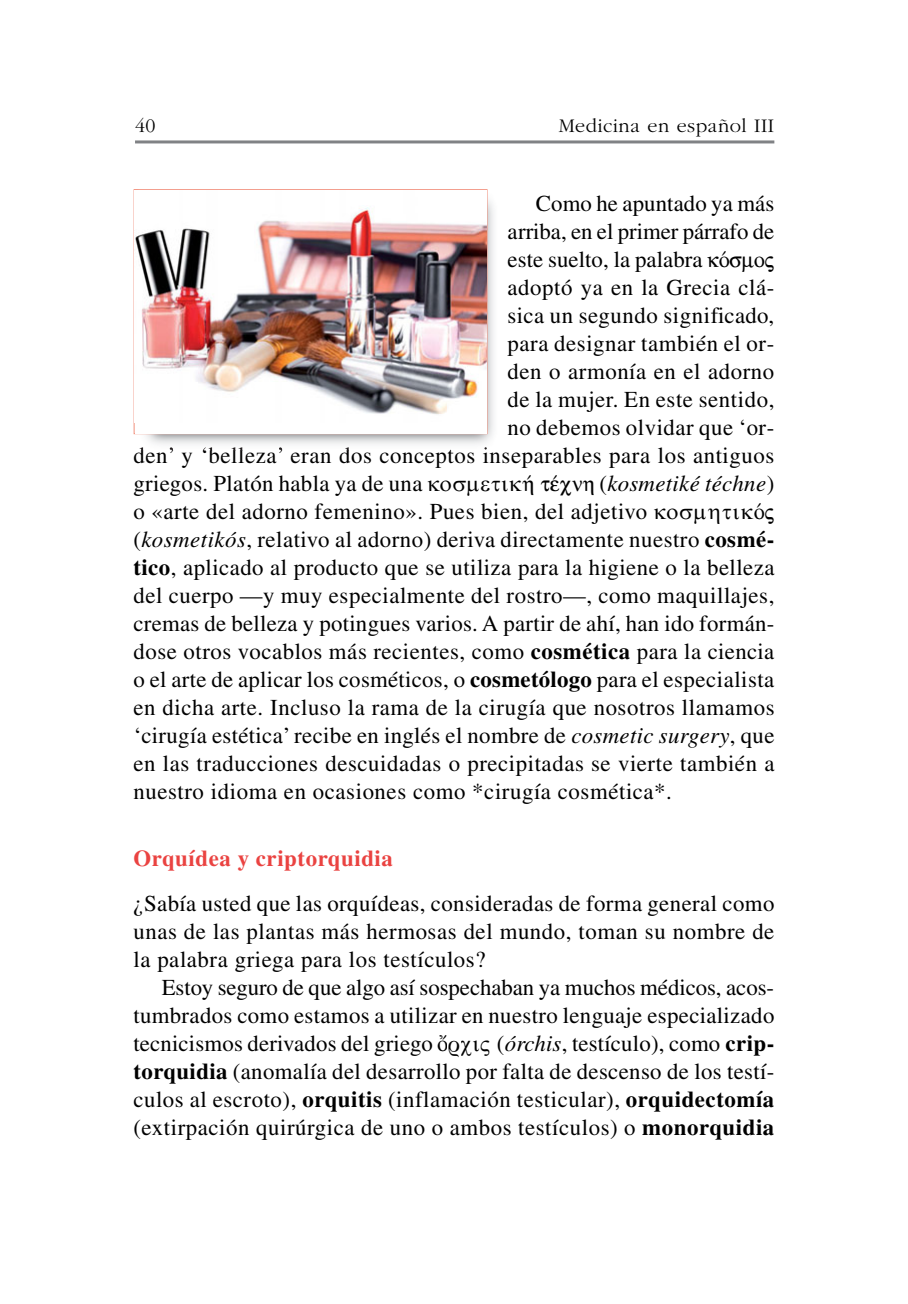
<style>
.page{position:relative;width:908px;height:1304px;background:#fff}
.page>*{position:absolute;margin:0;border:0;box-sizing:border-box;transform-origin:0 0}
.t1{font:22.8px/28px "Times";letter-spacing:.025em;color:#000;text-align:justify}
.t2{font:22.8px "Times";letter-spacing:.005em;color:#000}
.t3{font:22.8px "Times";color:#000}
.t4{font:700 22.8px "Times";letter-spacing:.025em;color:#ea4341}
.t5{font:22.8px "Greek";color:#000}
.t6{font:300 20px "Garamond";letter-spacing:.025em;color:#000}
.s1{font-family:"Greek"}
.s2{font-style:italic}
.s3{font-weight:700}
</style>
<div class="page">
<hr style="left:135px;top:140px;width:639px;height:3px;background:#808285">
<img style="left:138px;top:190px;width:356px;height:260px">
<img style="left:138px;top:447px;width:135px;height:3px">
<div style="left:134px;top:190px;width:352px;height:243px;background:#fff"></div>
<img style="left:135px;top:207px;width:351px;height:207px">
<p class="t6" style="left:135px;top:118px;width:22px">40</p>
<p class="t6" style="left:558px;top:118px;width:217px">Medicina en español III</p>
<p class="t2" style="left:535px;top:195px;width:240px">Como he apuntado ya más</p>
<p class="t3" style="left:507px;top:223px;width:268px">arriba, en el primer pá rrafo de</p>
<p class="t2" style="left:507px;top:251px;width:268px">este suelto, la pa labra <span class="s1">kÒsmoj</span></p>
<p class="t1" style="left:507px;top:275px;width:268px">adoptó ya en la Gre cia clá -</p>
<p class="t1" style="left:507px;top:303px;width:268px">sica un segun do significado,</p>
<p class="t1" style="left:507px;top:331px;width:268px">para designar también el or -</p>
<p class="t1" style="left:507px;top:359px;width:268px">den o armonía en el ador no</p>
<p class="t1" style="left:507px;top:387px;width:268px">de la mujer. En este sentido,</p>
<p class="t1" style="left:507px;top:415px;width:268px">no debemos olvidar que ‘or -</p>
<p class="t1" style="left:133px;top:443px;width:642px">den’ y ‘be lleza’ eran dos conceptos inseparables para los antiguos</p>
<p class="t1" style="left:133px;top:471px;width:290px">griegos. Pla tón habla ya de una</p>
<p class="t1" style="left:133px;top:471px;width:642px;text-indent:389px"><span class="s1">ˇ t◊cnh</span> (<span class="s2">kosmetiké téchne</span>) o «arte del adorno femenino». Pues bien, del adjetivo</p>
<p class="t5" style="left:754px;top:498px;width:21px">Òj</p>
<p class="t1" style="left:133px;top:527px;width:642px">(<span class="s2">kosmetikós</span>, relativo al adorno) deriva directamente nuestro <span class="s3">cosmé&shy;tico</span>, aplicado al producto que se utiliza para la higiene o la belleza del cuerpo —y muy especialmente del rostro—, como maquillajes, cremas de belleza y potingues varios. A partir de ahí, han ido formán&shy;dose otros vo cablos más recientes, como <span class="s3">cosmética</span> para la ciencia o el arte de apli car los cosméticos, o <span class="s3">cosmetólogo</span> para el es pecialista en dicha arte. Incluso la rama de la cirugía que nosotros llamamos ‘cirugía es tética’ recibe en inglés el nombre de <span class="s2">cosmetic surgery</span>, que en las tra ducciones descuidadas o precipitadas se vierte también a nues tro idioma en ocasiones como *cirugía cosmética*.</p>
<p class="t4" style="left:133px;top:850px;width:261px">Orquídea y criptorquidia</p>
<p class="t1" style="left:133px;top:892px;width:642px">¿Sabía usted que las orquídeas, consideradas de forma general como unas de las plantas más hermosas del mundo, toman su nombre de la palabra griega para los testículos?</p>
<p class="t1" style="left:133px;top:976px;width:642px;text-indent:28px">Estoy seguro de que algo así sospechaban ya muchos médicos, acos - tumbrados como estamos a utilizar en nuestro lenguaje especia lizado tecnicismos derivados del griego <span class="s1">Ô</span></p>
<p class="t1" style="left:133px;top:1032px;width:642px;text-indent:363px">(<span class="s2">órchis</span>, testículo), como <span class="s3">crip&shy;torquidia</span> (anomalía del desarrollo por falta de descenso de los testí - culos al escroto), <span class="s3">orquitis</span> (inflamación testicular), <span class="s3">or quidectomía </span>(extirpación quirúrgica de uno o ambos testículos) o <span class="s3">monorquidia</span></p>
</div>
